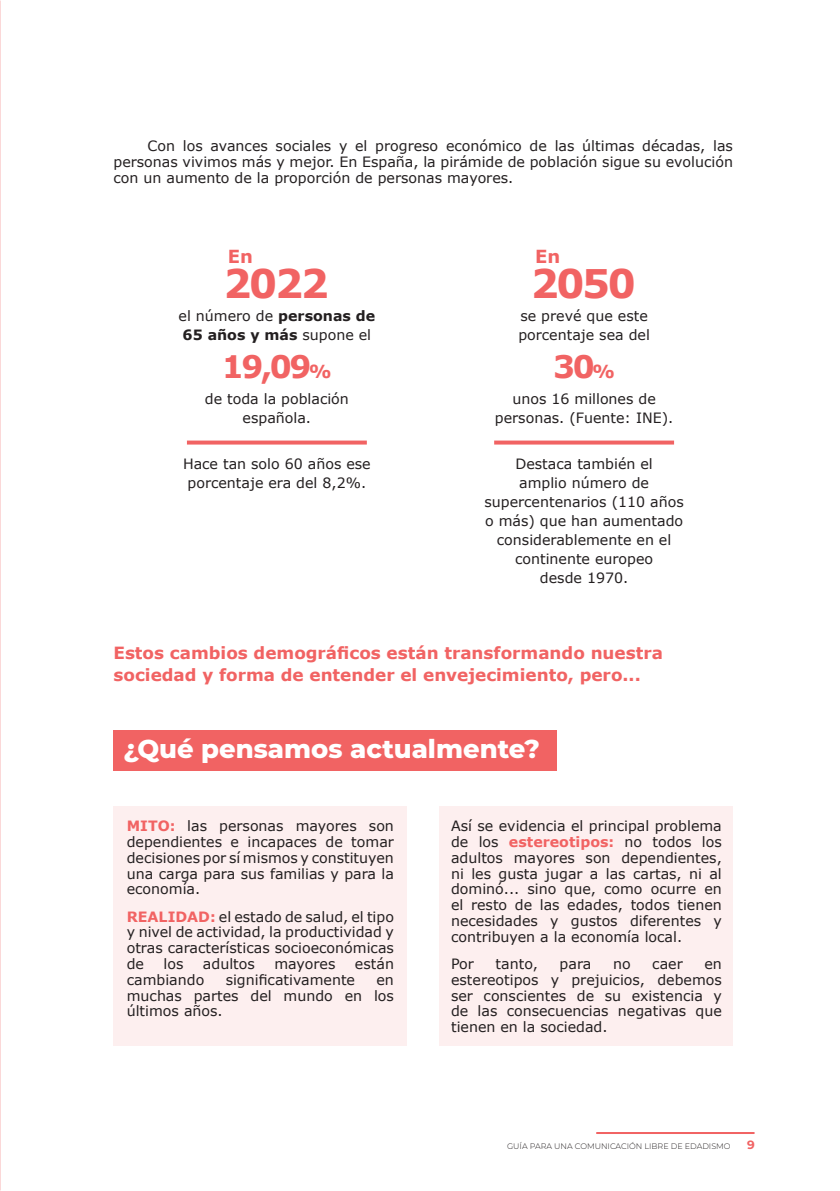
<style>
.page{position:relative;width:840px;height:1191px;background:#fff}
.page>*{position:absolute;margin:0;border:0;box-sizing:border-box;transform-origin:0 0}
.t1{font:700 39.4px "Verdana";letter-spacing:-.06em;color:#f16363}
.t2{font:700 31px "Verdana";color:#f16363}
.t3{font:800 25.8px "Montserrat";color:#fff}
.t4{font:700 18px "Verdana";color:#f16363}
.t5{font:700 16.8px/22px "Verdana";color:#f16363}
.t6{font:14.2px/15.8px "Verdana";color:#231f20;text-align:justify}
.t7{font:700 14.2px/19px "Verdana";color:#231f20}
.t8{font:700 12px "Montserrat";color:#f16363}
.t9{font:300 8px "Montserrat";color:#231f20}
.s1{font-weight:400}
.s2{font-size:18px}
.s3{font-weight:700;color:#f16363}
</style>
<div class="page">
<hr style="left:596px;top:1132px;width:157px;height:2px;background:#f16363">
<div style="left:439px;top:806px;width:294px;height:240px;background:#fdefef"></div>
<div style="left:113px;top:730px;width:444px;height:41px;background:#f16363"></div>
<svg style="left:187px;top:440px;width:179px;height:4px"></svg>
<svg style="left:494px;top:440px;width:179px;height:4px"></svg>
<div style="left:113px;top:806px;width:294px;height:240px;background:#fdefef"></div>
<p class="t6" style="left:113px;top:138px;width:620px;text-indent:34px">Con los avances sociales y el progreso económico de las últimas décadas, las personas vivimos más y mejor. En España, la pirámide de población sigue su evolución con un aumento de la proporción de personas mayores.</p>
<p class="t4" style="left:228px;top:244px;width:27px">En</p>
<p class="t4" style="left:535px;top:244px;width:27px">En</p>
<h1 class="t1" style="left:223px;top:258px;width:106px">2022</h1>
<h1 class="t1" style="left:530px;top:258px;width:106px">2050</h1>
<p class="t7" style="left:178px;top:306px;width:198px"><span class="s1">el número de</span> personas de<br>65 años y más <span class="s1">supone el</span></p>
<p class="t6" style="left:518px;top:307px;width:133px;line-height:19px">se prevé que este porcentaje sea del</p>
<h2 class="t2" style="left:222px;top:346px;width:111px">19,09<span class="s2">%</span></h2>
<p class="t6" style="left:205px;top:389px;width:145px;line-height:19px;text-align:center">de toda la población española.</p>
<p class="t6" style="left:183px;top:454px;width:189px;line-height:19px;text-align:center">Hace tan solo 60 años ese porcentaje era del 8,2%.</p>
<p class="t6" style="left:484px;top:454px;width:201px;line-height:19px;text-align:center">Destaca también el<br>amplio número de supercentenarios (110 años o más) que han aumentado considerablemente en el continente europeo<br>desde 1970.</p>
<h2 class="t2" style="left:552px;top:346px;width:64px">30<span class="s2">%</span></h2>
<p class="t6" style="left:494px;top:389px;width:180px;line-height:19px;text-align:center">unos 16 millones de personas. (Fuente: INE).</p>
<p class="t5" style="left:113px;top:641px;width:550px">Estos cambios demográficos están transformando nuestra sociedad y forma de entender el envejecimiento, pero...</p>
<h3 class="t3" style="left:123px;top:730px;width:417px">¿Qué pensamos actualmente?</h3>
<p class="t6" style="left:127px;top:818px;width:268px"><span class="s3">MITO:</span> las personas mayores son dependientes e incapaces de tomar decisiones por sí mismos y constituyen una carga para sus familias y para la economía.</p>
<p class="t6" style="left:127px;top:908px;width:268px"><span class="s3">REALIDAD:</span> el estado de salud, el tipo y nivel de actividad, la productividad y otras características socioeconómicas de</p>
<p class="t6" style="left:163px;top:956px;width:21px">los</p>
<p class="t6" style="left:203px;top:956px;width:53px">adultos</p>
<p class="t6" style="left:274px;top:956px;width:63px">mayores</p>
<p class="t6" style="left:355px;top:956px;width:40px">están</p>
<p class="t6" style="left:127px;top:972px;width:79px">cambiando</p>
<p class="t6" style="left:225px;top:972px;width:131px">significativamente</p>
<p class="t6" style="left:127px;top:972px;width:268px;text-indent:249px">en muchas partes del mundo en los últimos años.</p>
<p class="t6" style="left:451px;top:818px;width:272px">Así se evidencia el principal problema de los <span class="s3">estereotipos:</span> no todos los adultos mayores son dependientes, ni les gusta jugar a las cartas, ni al dominó... sino que, como ocurre en el resto de las edades, todos tienen necesidades y gustos diferentes y contribuyen a la economía local.</p>
<p class="t6" style="left:451px;top:956px;width:24px">Por</p>
<p class="t6" style="left:495px;top:956px;width:44px">tanto,</p>
<p class="t6" style="left:559px;top:956px;width:33px">para</p>
<p class="t6" style="left:612px;top:956px;width:19px">no</p>
<p class="t6" style="left:652px;top:956px;width:32px">caer</p>
<p class="t6" style="left:451px;top:956px;width:272px;text-indent:253px">en estereotipos y prejuicios, debemos ser conscientes de su existencia y de las consecuencias negativas que tienen en la sociedad.</p>
<p class="t9" style="left:507px;top:1140px;width:225px">GUÍA PARA UNA COMUNICACIÓN LIBRE DE EDADISMO</p>
<p class="t8" style="left:746px;top:1136px;width:9px">9</p>
</div>
